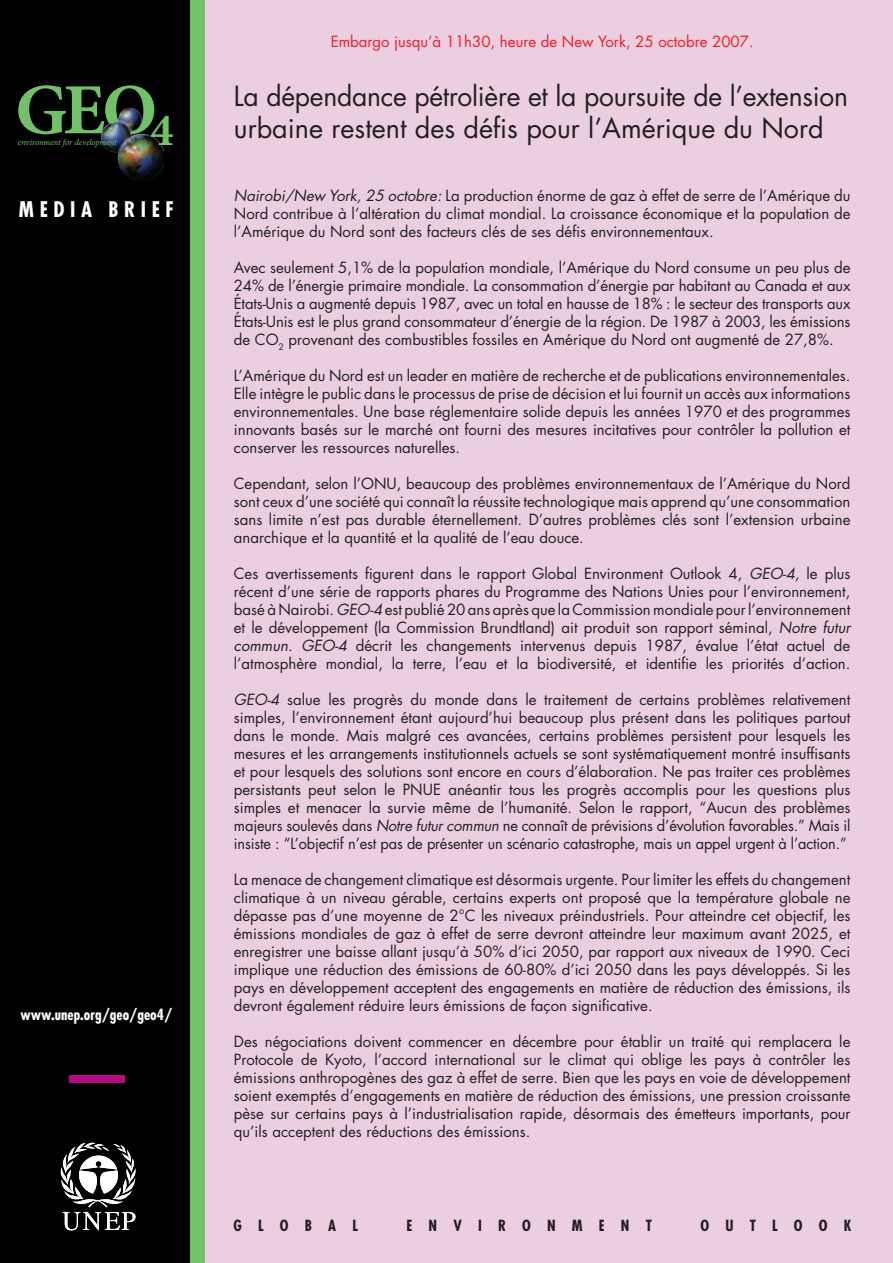
<style>
.page{position:relative;width:893px;height:1263px;background:#ebcee0}
.page>*{position:absolute;margin:0;border:0;box-sizing:border-box;transform-origin:0 0}
.t1{font:700 72.15px "Minion Pro";color:#71c167}
.t2{font:27px/32.4px "Futura";letter-spacing:-.01em;color:#231f20}
.t3{font:700 condensed 21px "Futura";color:#fff}
.t4{font:15px/18px "Futura";color:#231f20;text-align:justify}
.t5{font:15px "Futura";color:#ee1d23}
.t6{font:700 condensed 15px "Futura";color:#231f20}
.t7{font:700 condensed 15px "Futura";color:#fff}
.t8{font:italic 8.7px "Minion Pro";letter-spacing:-.01em;color:#71c167}
.s1{font-style:italic}
</style>
<div class="page">
<div style="left:0;top:0;width:194px;height:1263px;background:#000"></div>
<div style="left:191px;top:0;width:14px;height:1263px;background:#71c167"></div>
<div style="left:69px;top:1075px;width:55px;height:8px;background:#b40c80"></div>
<svg style="left:60px;top:1142px;width:76px;height:88px"></svg>
<img style="left:101px;top:108px;width:64px;height:73px">
<h1 class="t1" style="left:15px;top:59px;width:160px">GEO<sub>4</sub></h1>
<p class="t8" style="left:18px;top:137px;width:100px">environment for development</p>
<h3 class="t3" style="left:19px;top:196px;width:156px">M E D I A B R I E F</h3>
<p class="t7" style="left:20px;top:1004px;width:153px">www.unep.org/geo/geo4/</p>
<p class="t5" style="left:331px;top:31px;width:424px">Embargo jusqu’à 11h30, heure de New York, 25 octobre 2007.</p>
<h2 class="t2" style="left:234px;top:79px;width:616px">La dépendance pétrolière et la poursuite de l’extension urbaine restent des défis pour l’Amérique du Nord</h2>
<p class="t4" style="left:234px;top:187px;width:618px"><span class="s1">Nairobi/New York, 25 octobre:</span> La production énorme de gaz à effet de serre de l’Amérique du Nord contribue à l’altération du climat mondial. La croissance économique et la population de l’Amérique du Nord sont des facteurs clés de ses défis environnementaux.</p>
<p class="t4" style="left:234px;top:259px;width:618px">Avec seulement 5,1% de la population mondiale, l’Amérique du Nord consume un peu plus de 24% de l’énergie primaire mondiale. La consommation d’énergie par habitant au Canada et aux États-Unis a augmenté depuis 1987, avec un total en hausse de 18% : le secteur des transports aux États-Unis est le plus grand consommateur d’énergie de la région. De 1987 à 2003, les émissions de CO<sub>2</sub> provenant des combustibles fossiles en Amérique du Nord ont augmenté de 27,8%.</p>
<p class="t4" style="left:234px;top:367px;width:618px">L’Amérique du Nord est un leader en matière de recherche et de publications environnementales.<br>Elle intègre le public dans le processus de prise de décision et lui fournit un accès aux informations environnementales. Une base réglementaire solide depuis les années 1970 et des programmes innovants basés sur le marché ont fourni des mesures incitatives pour contrôler la pollution et conserver les ressources naturelles.</p>
<p class="t4" style="left:234px;top:475px;width:618px">Cependant, selon l’ONU, beaucoup des problèmes environnementaux de l’Amérique du Nord sont ceux d’une société qui connaît la réussite technologique mais apprend qu’une consommation sans limite n’est pas durable éternellement. D’autres problèmes clés sont l’extension urbaine anarchique et la quantité et la qualité de l’eau douce.</p>
<p class="t4" style="left:234px;top:565px;width:618px">Ces avertissements figurent dans le rapport Global Environment Outlook 4, <span class="s1">GEO-4,</span> le plus récent d’une série de rapports phares du Programme des Nations Unies pour l’environnement, basé à Nairobi. <span class="s1">GEO-4</span> est publié 20 ans après que la Commission mondiale pour l’environnement et le développement (la Commission Brundtland) ait produit son rapport séminal, <span class="s1">Notre futur commun. GEO-4</span> décrit les changements intervenus depuis 1987, évalue l’état actuel de l’atmosphère mondial, la terre, l’eau et la biodiversité, et identifie les priorités d’action.</p>
<p class="t4" style="left:234px;top:691px;width:618px"><span class="s1">GEO-4</span> salue les progrès du monde dans le traitement de certains problèmes relativement simples, l’environnement étant aujourd’hui beaucoup plus présent dans les politiques partout dans le monde. Mais malgré ces avancées, certains problèmes persistent pour lesquels les mesures et les arrangements institutionnels actuels se sont systématiquement montré insuffisants et pour lesquels des solutions sont encore en cours d’élaboration. Ne pas traiter ces problèmes persistants peut selon le PNUE anéantir tous les progrès accomplis pour les questions plus simples et menacer la survie même de l’humanité. Selon le rapport, “Aucun des problèmes majeurs soulevés dans <span class="s1">Notre futur commun</span> ne connaît de prévisions d’évolution favorables.” Mais il insiste : “L’objectif n’est pas de présenter un scénario catastrophe, mais un appel urgent à l’action.”</p>
<p class="t4" style="left:234px;top:871px;width:618px">La menace de changement climatique est désormais urgente. Pour limiter les effets du changement climatique à un niveau gérable, certains experts ont proposé que la température globale ne dépasse pas d’une moyenne de 2°C les niveaux préindustriels. Pour atteindre cet objectif, les émissions mondiales de gaz à effet de serre devront atteindre leur maximum avant 2025, et enregistrer une baisse allant jusqu’à 50% d’ici 2050, par rapport aux niveaux de 1990. Ceci implique une réduction des émissions de 60-80% d’ici 2050 dans les pays développés. Si les pays en développement acceptent des engagements en matière de réduction des émissions, ils devront également réduire leurs émissions de façon significative.</p>
<p class="t4" style="left:234px;top:1033px;width:618px">Des négociations doivent commencer en décembre pour établir un traité qui remplacera le Protocole de Kyoto, l’accord international sur le climat qui oblige les pays à contrôler les émissions anthropogènes des gaz à effet de serre. Bien que les pays en voie de développement soient exemptés d’engagements en matière de réduction des émissions, une pression croissante pèse sur certains pays à l’industrialisation rapide, désormais des émetteurs importants, pour qu’ils acceptent des réductions des émissions.</p>
<p class="t6" style="left:234px;top:1216px;width:126px">G L O B A L</p>
<p class="t6" style="left:406px;top:1216px;width:247px">E N V I R O N M E N T</p>
<p class="t6" style="left:700px;top:1216px;width:152px">O U T L O O K</p>
</div>
